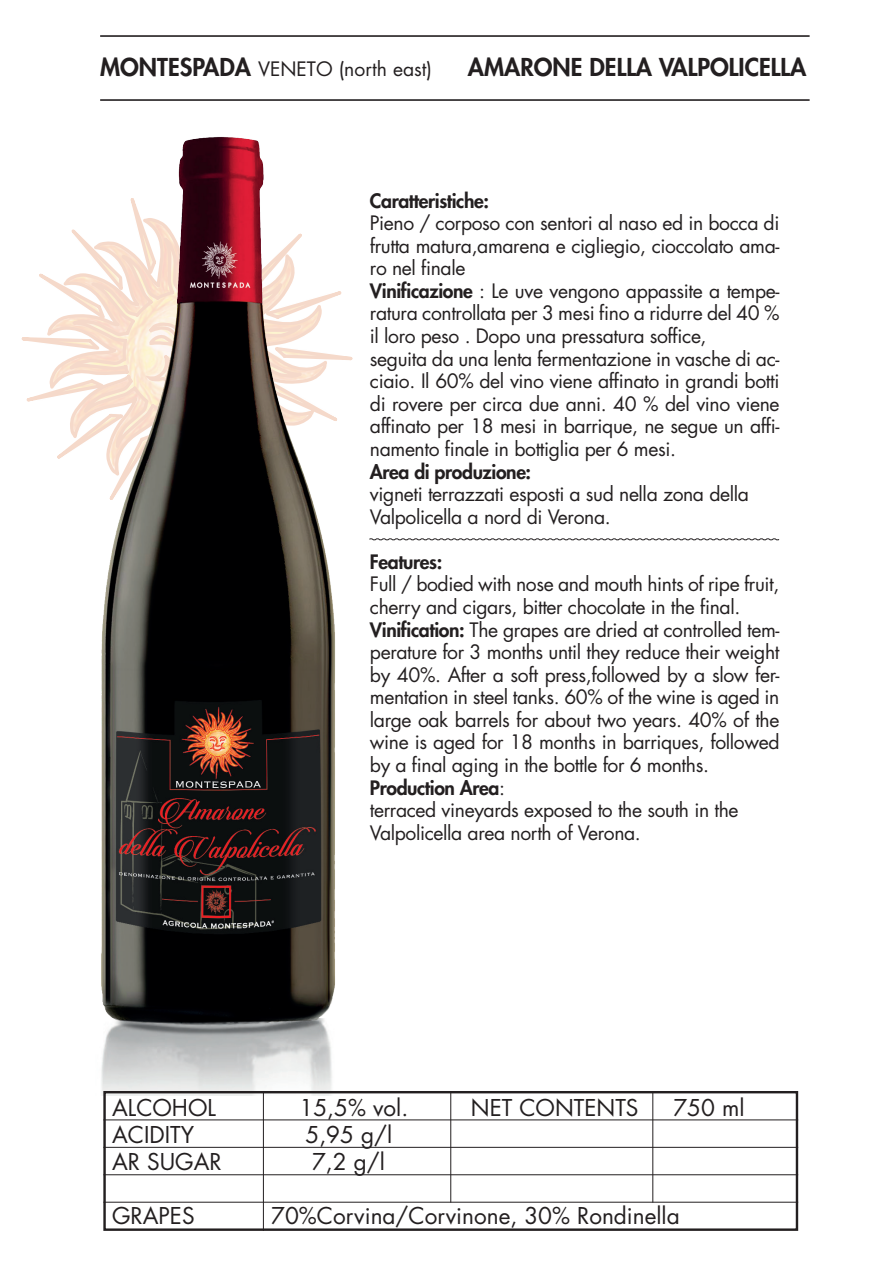
<style>
.page{position:relative;width:893px;height:1263px;background:#fff}
.page>*{position:absolute;margin:0;border:0;box-sizing:border-box;transform-origin:0 0}
.t1{font:800 24px "Futura";color:#231f20}
.t2{font:22.65px "Futura";color:#231f20}
.t3{font:19.35px/22.5px "Futura";letter-spacing:-.02em;color:#231f20}
.t4{font:800 19.35px "Futura";letter-spacing:-.02em;color:#231f20}
.t5{font:19.35px "Futura";color:#231f20}
.s1{font-weight:800;font-size:24px}
.s2{font-weight:800}
</style>
<div class="page">
<img style="left:101px;top:1028px;width:231px;height:67px">
<svg style="left:21px;top:273px;width:43px;height:186px"></svg>
<hr style="left:100px;top:35px;width:710px;height:2px;background:#231f20">
<hr style="left:100px;top:99px;width:710px;height:2px;background:#231f20">
<div style="left:103px;top:1091px;width:695px;height:140px;border:2px solid #231f20"></div>
<hr style="left:103px;top:1119px;width:695px;height:1px;background:#231f20">
<hr style="left:103px;top:1147px;width:695px;height:1px;background:#231f20">
<hr style="left:103px;top:1174px;width:695px;height:1px;background:#231f20">
<hr style="left:103px;top:1202px;width:695px;height:1px;background:#231f20">
<hr style="left:450px;top:1091px;width:1px;height:111px;background:#231f20">
<hr style="left:263px;top:1091px;width:1px;height:140px;background:#231f20">
<hr style="left:652px;top:1092px;width:1px;height:110px;background:#231f20">
<img style="left:64px;top:99px;width:291px;height:929px">
<svg style="left:369px;top:538px;width:411px;height:3px"></svg>
<p class="t5" style="left:100px;top:56px;width:333px"><span class="s1">MONTESPADA</span> VENETO (north east)</p>
<p class="t1" style="left:468px;top:51px;width:340px">AMARONE DELLA VALPOLICELLA</p>
<p class="t4" style="left:370px;top:188px;width:121px">Caratteristiche:</p>
<p class="t3" style="left:370px;top:212px;width:411px">Pieno / corposo con sentori al naso ed in bocca di frutta matura,amarena e cigliegio, cioccolato ama&shy;ro nel finale<br><span class="s2">Vinificazione</span> : Le uve vengono appassite a tempe&shy;ratura controllata per 3 mesi fino a ridurre del 40 % il loro peso . Dopo una pressatura soffice,<br>seguita da una lenta fermentazione in vasche di ac&shy;ciaio. Il 60% del vino viene affinato in grandi botti di rovere per circa due anni. 40 % del vino viene affinato per 18 mesi in barrique, ne segue un affi&shy;namento finale in bottiglia per 6 mesi.</p>
<p class="t4" style="left:370px;top:458px;width:163px">Area di produzione:</p>
<p class="t3" style="left:370px;top:482px;width:381px">vigneti terrazzati esposti a sud nella zona della<br>Valpolicella a nord di Verona.</p>
<p class="t4" style="left:370px;top:549px;width:74px">Features:</p>
<p class="t3" style="left:370px;top:573px;width:411px">Full / bodied with nose and mouth hints of ripe fruit, cherry and cigars, bitter chocolate in the final.<br><span class="s2">Vinification:</span> The grapes are dried at controlled tem&shy;perature for 3 months until they reduce their weight by 40%. After a soft press,followed by a slow fer&shy;mentation in steel tanks. 60% of the wine is aged in large oak barrels for about two years. 40% of the wine is aged for 18 months in barriques, followed by a final aging in the bottle for 6 months.<br><span class="s2">Production Area</span>:<br>terraced vineyards exposed to the south in the Valpolicella area north of Verona.</p>
<p class="t2" style="left:112px;top:1092px;width:105px">ALCOHOL</p>
<p class="t2" style="left:299px;top:1092px;width:110px">15,5% vol.</p>
<p class="t2" style="left:471px;top:1092px;width:169px">NET CONTENTS</p>
<p class="t2" style="left:673px;top:1092px;width:73px">750 ml</p>
<p class="t2" style="left:112px;top:1119px;width:84px">ACIDITY</p>
<p class="t2" style="left:305px;top:1119px;width:88px">5,95 g/l</p>
<p class="t2" style="left:112px;top:1146px;width:111px">AR SUGAR</p>
<p class="t2" style="left:312px;top:1146px;width:74px">7,2 g/l</p>
<p class="t2" style="left:112px;top:1200px;width:84px">GRAPES</p>
<p class="t2" style="left:271px;top:1200px;width:410px">70%Corvina/Corvinone, 30% Rondinella</p>
</div>
